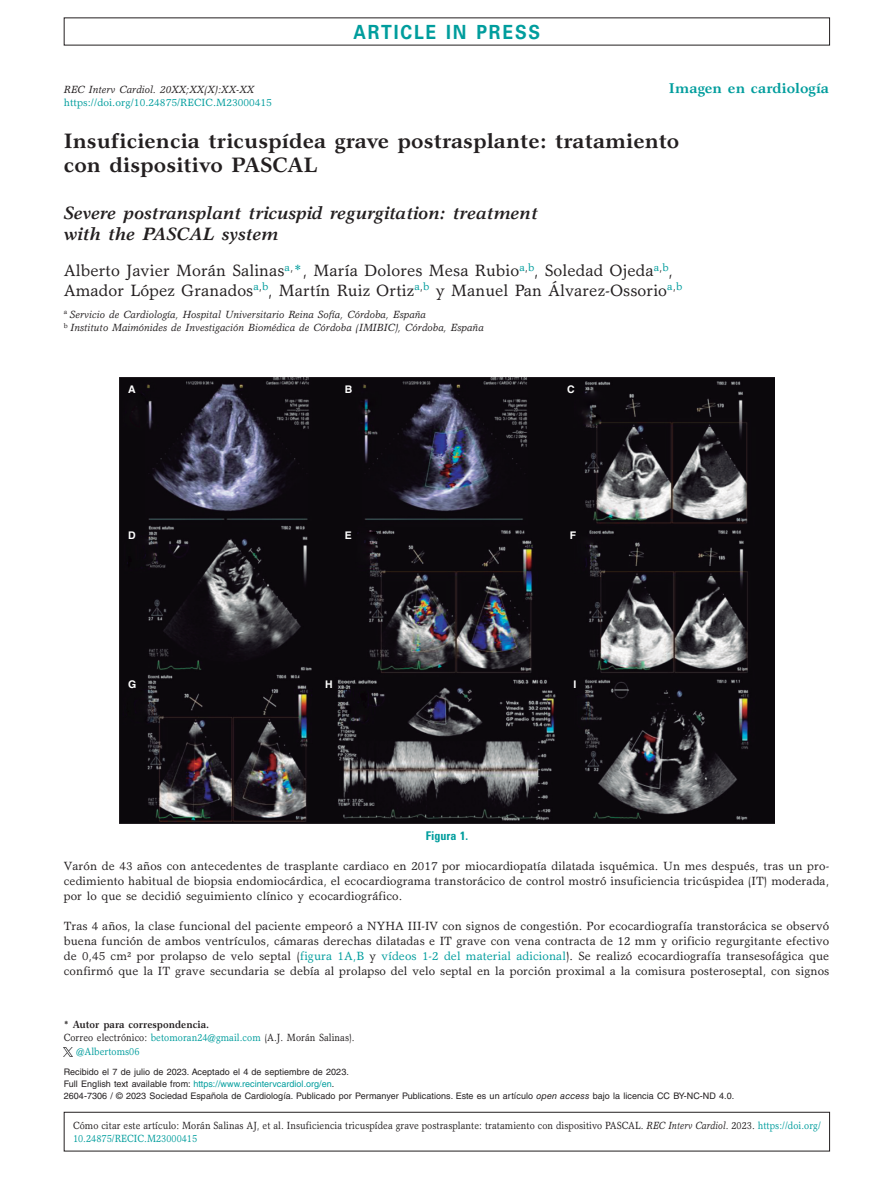
<style>
.page{position:relative;width:893px;height:1191px;background:#fff}
.page>*{position:absolute;margin:0;border:0;box-sizing:border-box;transform-origin:0 0}
.t1{font:700 21px/24px "Garth Graphic Std";letter-spacing:.005em;color:#231f20}
.t2{font:700 19.5px "Univers LT Std";letter-spacing:.105em;color:#009d9d;scale:.9 1}
.t3{font:italic 700 18px/21px "Garth Graphic Std";letter-spacing:.005em;color:#231f20}
.t4{font:16.5px/19.5px "Garth Graphic Std";letter-spacing:.005em;color:#231f20}
.t5{font:700 14.25px "Garth Graphic Std";letter-spacing:.005em;color:#009d9d}
.t6{font:12px/15px "Garth Graphic Std";letter-spacing:.005em;color:#231f20;text-align:justify}
.t7{font:700 condensed 12px "Univers LT Std";letter-spacing:.005em;color:#009d9d}
.t8{font:10.5px/13.5px "Garth Graphic Std";letter-spacing:.005em;color:#231f20;scale:.9 1}
.t9{font:italic 10.5px/13.5px "Garth Graphic Std";letter-spacing:.005em;color:#231f20}
.t10{font:10.5px "Garth Graphic Std";letter-spacing:.005em;color:#009d9d}
.t11{font:700 10.5px "Garth Graphic Std";letter-spacing:.005em;color:#231f20;scale:.9 1}
.t12{font:10.5px "Garth Graphic Std";letter-spacing:.005em;color:#009d9d;scale:.9 1}
.t13{font:700 10.5px "Helvetica LT Std";color:#fff}
.t14{font:9px/12px "Helvetica LT Std";letter-spacing:.005em;color:#231f20}
.s1{color:#009d9d}
.s2{font-style:italic}
</style>
<div class="page">
<div style="left:64px;top:1111px;width:766px;height:40px;border:1px solid #231f20"></div>
<svg style="left:64px;top:1047px;width:8px;height:9px"></svg>
<img style="left:120px;top:377px;width:654px;height:446px">
<h2 class="t2" style="left:353px;top:20px;width:209px">ARTICLE IN PRESS</h2>
<p class="t9" style="left:64px;top:82px;width:192px">REC Interv Cardiol. 20XX;XX(X):XX-XX</p>
<p class="t5" style="left:669px;top:79px;width:162px">Imagen en cardiología</p>
<p class="t10" style="left:64px;top:96px;width:210px">https://doi.org/10.24875/RECIC.M23000415</p>
<h1 class="t1" style="left:64px;top:129px;width:617px">Insuficiencia tricuspídea grave postrasplante: tratamiento con dispositivo PASCAL</h1>
<h3 class="t3" style="left:64px;top:202px;width:475px">Severe postransplant tricuspid regurgitation: treatment with the PASCAL system</h3>
<h3 class="t4" style="left:64px;top:260px;width:620px">Alberto Javier Morán Salinas<sup>a</sup><sup>,</sup><span class="s1">*</span>, María Dolores Mesa Rubio<sup>a</sup><sup>,</sup><sup>b</sup>, Soledad Ojeda<sup>a</sup><sup>,</sup><sup>b</sup>,<br>Amador López Granados<sup>a</sup><sup>,</sup><sup>b</sup>, Martín Ruiz Ortiz<sup>a</sup><sup>,</sup><sup>b</sup> y Manuel Pan Álvarez-Ossorio<sup>a</sup><sup>,</sup><sup>b</sup></h3>
<p class="t9" style="left:64px;top:307px;width:421px"><sup>a</sup> Servicio de Cardiología, Hospital Universitario Reina Sofía, Córdoba, España<br><sup>b</sup> Instituto Maimónides de Investigación Biomédica de Córdoba (IMIBIC), Córdoba, España</p>
<p class="t13" style="left:128px;top:383px;width:9px">A</p>
<p class="t13" style="left:345px;top:383px;width:9px">B</p>
<p class="t13" style="left:567px;top:383px;width:9px">C</p>
<p class="t13" style="left:128px;top:528px;width:9px">D</p>
<p class="t13" style="left:345px;top:528px;width:9px">E</p>
<p class="t13" style="left:570px;top:528px;width:8px">F</p>
<p class="t13" style="left:128px;top:678px;width:10px">G</p>
<p class="t13" style="left:325px;top:678px;width:9px">H</p>
<p class="t13" style="left:573px;top:678px;width:4px">I</p>
<p class="t7" style="left:426px;top:828px;width:44px">Figura 1.</p>
<p class="t6" style="left:64px;top:858px;width:767px">Varón de 43 años con antecedentes de trasplante cardiaco en 2017 por miocardiopatía dilatada isquémica. Un mes después, tras un pro&shy;cedimiento habitual de biopsia endomiocárdica, el ecocardiograma transtorácico de control mostró insuficiencia tricúspidea (IT) moderada, por lo que se decidió seguimiento clínico y ecocardiográfico.</p>
<p class="t6" style="left:64px;top:918px;width:767px">Tras 4 años, la clase funcional del paciente empeoró a NYHA III-IV con signos de congestión. Por ecocardiografía transtorácica se observó buena función de ambos ventrículos, cámaras derechas dilatadas e IT grave con vena contracta de 12 mm y orificio regurgitante efectivo de 0,45 cm² por prolapso de velo septal (<span class="s1">figura 1A,B</span> y <span class="s1">vídeos 1-2 del material adicional</span>). Se realizó ecocardiografía transesofágica que confirmó que la IT grave secundaria se debía al prolapso del velo septal en la porción proximal a la comisura posteroseptal, con signos</p>
<p class="t11" style="left:64px;top:1017px;width:163px">* Autor para correspondencia.</p>
<p class="t8" style="left:64px;top:1030px;width:325px">Correo electrónico: <span class="s1">betomoran24@gmail.com</span> (A.J. Morán Salinas).</p>
<p class="t12" style="left:76px;top:1044px;width:72px">@Albertoms06</p>
<p class="t14" style="left:64px;top:1066px;width:672px">Recibido el 7 de julio de 2023. Aceptado el 4 de septiembre de 2023.<br>Full English text available from: <span class="s1">https://www.recintervcardiol.org/en</span>.<br>2604-7306 / © 2023 Sociedad Española de Cardiología. Publicado por Permanyer Publications. Este es un artículo <span class="s2">open access</span> bajo la licencia CC BY-NC-ND 4.0.</p>
<p class="t8" style="left:73px;top:1118px;width:832px">Cómo citar este artículo: Morán Salinas AJ, et al. Insuficiencia tricuspídea grave postrasplante: tratamiento con dispositivo PASCAL. <span class="s2">REC Interv Cardiol</span>. 2023. <span class="s1">https://doi.org/<br>10.24875/RECIC.M23000415</span></p>
</div>
